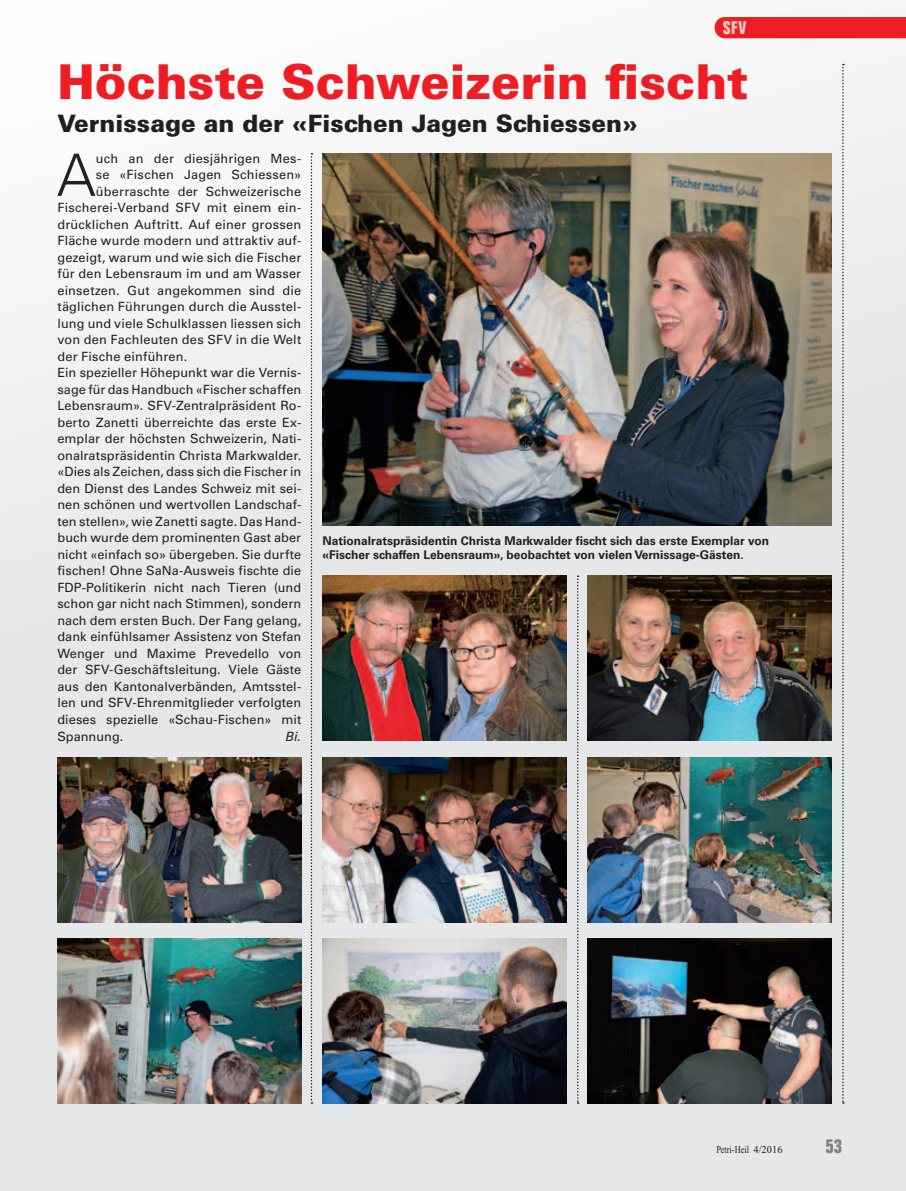
<style>
.page{position:relative;width:906px;height:1191px;background:#fff}
.page>*{position:absolute;margin:0;border:0;box-sizing:border-box;transform-origin:0 0}
.t1{font:300 58.5px "Univers LT Std";color:#231f20}
.t2{font:900 48px "Univers LT Std";letter-spacing:-.005em;color:#ee1d23}
.t3{font:900 24px "Univers LT Std";color:#231f20}
.t4{font:700 condensed 19.5px "Folio Std";color:#808285}
.t5{font:700 condensed 18px "Folio Std";color:#fcd2c0}
.t6{font:12.75px "Univers LT Std";letter-spacing:.01em;color:#231f20}
.t7{font:italic 12.75px "Univers LT Std";color:#231f20}
.t8{font:700 12px/14.4px "Univers LT Std";color:#231f20}
.t9{font:10.5px "Times";color:#231f20;scale:.8 1}
</style>
<div class="page">
<div style="left:0;top:0;width:906px;height:1191px;background:linear-gradient(to bottom,#f7f7f8,#dedfe2)"></div>
<img style="left:322px;top:153px;width:509px;height:373px">
<img style="left:322px;top:575px;width:244px;height:165px">
<img style="left:587px;top:757px;width:244px;height:165px">
<img style="left:57px;top:757px;width:244px;height:165px">
<img style="left:322px;top:757px;width:244px;height:165px">
<img style="left:587px;top:575px;width:244px;height:165px">
<img style="left:57px;top:938px;width:244px;height:165px">
<img style="left:322px;top:938px;width:244px;height:165px">
<img style="left:587px;top:938px;width:244px;height:165px">
<div style="left:714px;top:17px;width:192px;height:21px;background:#ee1d23"></div>
<svg style="left:842px;top:64px;width:2px;height:1039px;background:#b3b2b4"></svg>
<svg style="left:311px;top:153px;width:1px;height:950px"></svg>
<svg style="left:577px;top:575px;width:2px;height:528px"></svg>
<h3 class="t5" style="left:723px;top:18px;width:25px">SFV</h3>
<h2 class="t2" style="left:57px;top:51px;width:692px">Höchste Schweizerin fischt</h2>
<h3 class="t3" style="left:57px;top:108px;width:582px">Vernissage an der «Fischen Jagen Schiessen»</h3>
<h1 class="t1" style="left:57px;top:140px;width:40px">A</h1>
<p class="t6" style="left:96px;top:151px;width:207px">uch an der diesjährigen Mes-</p>
<p class="t6" style="left:96px;top:167px;width:207px">se «Fischen Jagen Schiessen»</p>
<p class="t6" style="left:96px;top:184px;width:207px">überraschte der Schweizerische</p>
<p class="t6" style="left:57px;top:200px;width:245px">Fischerei-Verband SFV mit einem ein-</p>
<p class="t6" style="left:57px;top:217px;width:245px">drücklichen Auftritt. Auf einer grossen</p>
<p class="t6" style="left:57px;top:233px;width:245px">Fläche wurde modern und attraktiv auf-</p>
<p class="t6" style="left:57px;top:250px;width:245px">gezeigt, warum und wie sich die Fischer</p>
<p class="t6" style="left:57px;top:266px;width:245px">für den Lebensraum im und am Wasser</p>
<p class="t6" style="left:57px;top:283px;width:245px">einsetzen. Gut angekommen sind die</p>
<p class="t6" style="left:57px;top:299px;width:245px">täglichen Führungen durch die Ausstel-</p>
<p class="t6" style="left:57px;top:316px;width:245px">lung und viele Schulklassen liessen sich</p>
<p class="t6" style="left:57px;top:332px;width:245px">von den Fachleuten des SFV in die Welt</p>
<p class="t6" style="left:57px;top:349px;width:131px">der Fische einführen.</p>
<p class="t6" style="left:57px;top:365px;width:245px">Ein spezieller Höhepunkt war die Vernis-</p>
<p class="t6" style="left:57px;top:382px;width:245px">sage für das Handbuch «Fischer schaffen</p>
<p class="t6" style="left:57px;top:398px;width:245px">Lebensraum». SFV-Zentralpräsident Ro-</p>
<p class="t6" style="left:57px;top:415px;width:245px">berto Zanetti überreichte das erste Ex-</p>
<p class="t6" style="left:57px;top:431px;width:245px">emplar der höchsten Schweizerin, Nati-</p>
<p class="t6" style="left:57px;top:448px;width:245px">onalratspräsidentin Christa Markwalder.</p>
<p class="t6" style="left:57px;top:464px;width:245px">«Dies als Zeichen, dass sich die Fischer in</p>
<p class="t6" style="left:57px;top:481px;width:245px">den Dienst des Landes Schweiz mit sei-</p>
<p class="t6" style="left:57px;top:497px;width:245px">nen schönen und wertvollen Landschaf-</p>
<p class="t6" style="left:57px;top:514px;width:245px">ten stellen», wie Zanetti sagte. Das Hand-</p>
<p class="t6" style="left:57px;top:530px;width:245px">buch wurde dem prominenten Gast aber</p>
<p class="t6" style="left:57px;top:547px;width:245px">nicht «einfach so» übergeben. Sie durfte</p>
<p class="t6" style="left:57px;top:563px;width:245px">fischen! Ohne SaNa-Ausweis fischte die</p>
<p class="t6" style="left:57px;top:580px;width:245px">FDP-Politikerin nicht nach Tieren (und</p>
<p class="t6" style="left:57px;top:596px;width:245px">schon gar nicht nach Stimmen), sondern</p>
<p class="t6" style="left:57px;top:613px;width:245px">nach dem ersten Buch. Der Fang gelang,</p>
<p class="t6" style="left:57px;top:629px;width:245px">dank einfühlsamer Assistenz von Stefan</p>
<p class="t6" style="left:57px;top:646px;width:245px">Wenger und Maxime Prevedello von</p>
<p class="t6" style="left:57px;top:662px;width:245px">der SFV-Geschäftsleitung. Viele Gäste</p>
<p class="t6" style="left:57px;top:679px;width:245px">aus den Kantonalverbänden, Amtsstel-</p>
<p class="t6" style="left:57px;top:695px;width:245px">len und SFV-Ehrenmitglieder verfolgten</p>
<p class="t6" style="left:57px;top:712px;width:245px">dieses spezielle «Schau-Fischen» mit</p>
<p class="t6" style="left:57px;top:728px;width:67px">Spannung.</p>
<p class="t7" style="left:285px;top:728px;width:17px">Bi.</p>
<p class="t8" style="left:322px;top:533px;width:448px">Nationalratspräsidentin Christa Markwalder fischt sich das erste Exemplar von «Fischer schaffen Lebensraum», beobachtet von vielen Vernissage-Gästen.</p>
<p class="t9" style="left:716px;top:1144px;width:84px">Petri-Heil 4/2016</p>
<h3 class="t4" style="left:825px;top:1135px;width:18px">53</h3>
</div>
